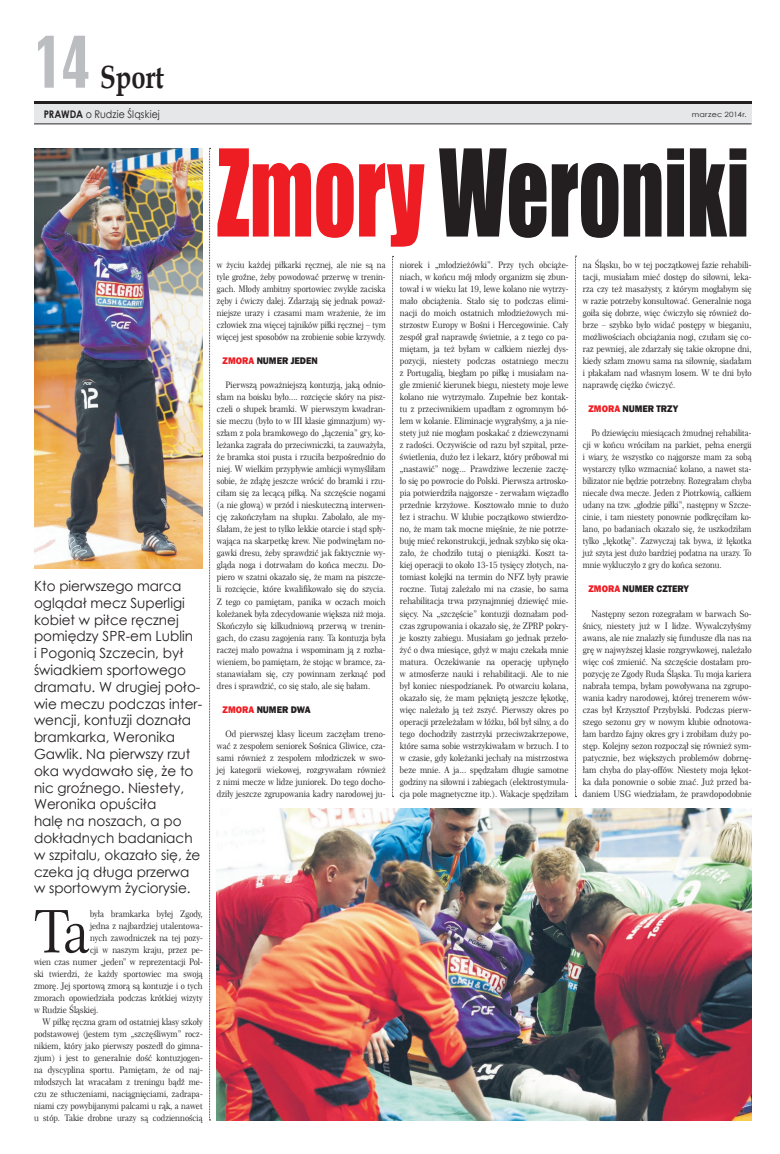
<style>
.page{position:relative;width:780px;height:1154px;background:#fff}
.page>*{position:absolute;margin:0;border:0;box-sizing:border-box;transform-origin:0 0}
.t1{font:111.5px "Impact";color:#231f20;scale:.74 1}
.t2{font:68.8px "Swis 924 EU";color:#bcbdc0;scale:1.22 1}
.t3{font:59.2px "Century 751 No 2 EU";color:#231f20;scale:.9 1}
.t4{font:700 32px "Book Antiqua";color:#231f20;scale:.8 1}
.t5{font:14px/16.8px "Century Gothic";color:#231f20}
.t6{font:10.5px "Century Gothic";letter-spacing:.015em;color:#231f20;scale:.9 1}
.t7{font:800 9.9px "Franklin Gothic";color:#231f20;scale:.93 1}
.t8{font:800 9.9px "Franklin Gothic";color:#ee1d23;scale:.93 1}
.t9{font:9px/12px "Century 751 No 2 EU";color:#231f20;text-align:justify;scale:.91 1}
.t10{font:9px/12px "Century 751 No 2 EU";color:#231f20;text-align:justify;scale:.9 1}
.t11{font:9px/12px "Century 751 No 2 EU";color:#231f20;text-align:justify;scale:.92 1}
.t12{font:9px/12px "Century 751 No 2 EU";color:#231f20;text-align:justify;scale:.88 1}
.t13{font:9px/12px "Century 751 No 2 EU";color:#231f20;text-align:justify;scale:.89 1}
.t14{font:7.2px "Century Gothic";letter-spacing:.025em;color:#231f20;scale:1.11 1}
.s1{font-weight:700}
.s2{color:#ee1d23}
</style>
<div class="page">
<div style="left:34px;top:104px;width:717px;height:19px;background:#e6e7e9"></div>
<hr style="left:34px;top:123px;width:717px;height:1px;background:#231f20">
<hr style="left:34px;top:101px;width:717px;height:3px;background:#231f20">
<img style="left:217px;top:808px;width:534px;height:312px">
<img style="left:35px;top:148px;width:168px;height:420px">
<svg style="left:209px;top:148px;width:2px;height:972px"></svg>
<svg style="left:392px;top:256px;width:1px;height:541px"></svg>
<svg style="left:575px;top:256px;width:1px;height:541px"></svg>
<h2 class="t2" style="left:34px;top:20px;width:47px">14</h2>
<p class="t6" style="left:44px;top:107px;width:130px"><span class="s1">PRAWDA</span> o Rudzie Śląskiej</p>
<p class="t14" style="left:691px;top:109px;width:51px">marzec 2014r.</p>
<h3 class="t4" style="left:100px;top:56px;width:82px">Sport</h3>
<p class="t5" style="left:34px;top:577px;width:170px">Kto pierwszego marca oglądał mecz Superligi kobiet w piłce ręcznej pomiędzy SPR-em Lublin<br>i Pogonią Szczecin, był świadkiem sportowego dramatu. W drugiej poło&shy;wie meczu podczas inter&shy;wencji, kontuzji doznała bramkarka, Weronika<br>Gawlik. Na pierwszy rzut oka wydawało się, że to nic groźnego. Niestety,<br>Weronika opuściła<br>halę na noszach, a po dokładnych badaniach w szpitalu, okazało się, że czeka ją długa przerwa w sportowym życiorysie.</p>
<h3 class="t3" style="left:34px;top:895px;width:64px">Ta</h3>
<p class="t10" style="left:90px;top:907px;width:127px">była bramkarka byłej Zgody,</p>
<p class="t10" style="left:90px;top:919px;width:127px">jedna z najbardziej utalentowa-</p>
<p class="t10" style="left:90px;top:931px;width:127px">nych zawodniczek na tej pozy-</p>
<p class="t10" style="left:90px;top:943px;width:127px">cji w naszym kraju, przez pe-</p>
<p class="t10" style="left:34px;top:955px;width:189px">wien czas numer „jeden” w reprezentacji Pol-</p>
<p class="t10" style="left:34px;top:967px;width:189px">ski twierdzi, że każdy sportowiec ma swoją</p>
<p class="t10" style="left:34px;top:979px;width:189px">zmorę. Jej sportową zmorą są kontuzje i o tych</p>
<p class="t10" style="left:34px;top:991px;width:189px">zmorach opowiedziała podczas krótkiej wizyty</p>
<p class="t10" style="left:34px;top:1003px;width:73px">w Rudzie Śląskiej.</p>
<p class="t10" style="left:43px;top:1015px;width:179px">W piłkę ręczna gram od ostatniej klasy szkoły</p>
<p class="t10" style="left:34px;top:1027px;width:189px">podstawowej (jestem tym „szczęśliwym” rocz-</p>
<p class="t10" style="left:34px;top:1039px;width:189px">nikiem, który jako pierwszy poszedł do gimna-</p>
<p class="t10" style="left:34px;top:1051px;width:189px">zjum) i jest to generalnie dość kontuzjogen-</p>
<p class="t10" style="left:34px;top:1063px;width:189px">na dyscyplina sportu. Pamiętam, że od naj-</p>
<p class="t10" style="left:34px;top:1075px;width:189px">młodszych lat wracałam z treningu bądź me-</p>
<p class="t10" style="left:34px;top:1087px;width:189px">czu ze stłuczeniami, naciągnięciami, zadrapa-</p>
<p class="t10" style="left:34px;top:1099px;width:189px">niami czy powybijanymi palcami u rąk, a nawet</p>
<p class="t10" style="left:34px;top:1111px;width:189px">u stóp. Takie drobne urazy są codziennością</p>
<h1 class="t1" style="left:217px;top:106px;width:720px"><span class="s2">Zmory</span> Weroniki</h1>
<p class="t13" style="left:217px;top:259px;width:191px">w życiu każdej piłkarki ręcznej, ale nie są na tyle groźne, żeby powodować przerwę w trenin&shy;gach. Młody ambitny sportowiec zwykle zaciska zęby i ćwiczy dalej. Zdarzają się jednak poważ&shy;niejsze urazy i czasami mam wrażenie, że im człowiek zna więcej tajników piłki ręcznej – tym więcej jest sposobów na zrobienie sobie krzywdy.</p>
<p class="t8" style="left:223px;top:355px;width:14px">ZMORA</p>
<p class="t7" style="left:257px;top:355px;width:67px">NUMER JEDEN</p>
<p class="t10" style="left:217px;top:379px;width:189px;text-indent:9px">Pierwszą poważniejszą kontuzją, jaką odnio&shy;słam na boisku było.... rozcięcie skóry na pisz&shy;czeli o słupek bramki. W pierwszym kwadran&shy;sie meczu (było to w III klasie gimnazjum) wy&shy;szłam z pola bramkowego do „łączenia” gry, ko&shy;leżanka zagrała do przeciwniczki, ta zauważyła, że bramka stoi pusta i rzuciła bezpośrednio do niej. W wielkim przypływie ambicji wymyśliłam sobie, że zdążę jeszcze wrócić do bramki i rzu&shy;ciłam się za lecącą piłką. Na szczęście nogami (a nie głową) w przód i nieskuteczną interwen&shy;cję zakończyłam na słupku. Zabolało, ale my&shy;ślałam, że jest to tylko lekkie otarcie i stąd spły&shy;wająca na skarpetkę krew. Nie podwinęłam no&shy;gawki dresu, żeby sprawdzić jak faktycznie wy&shy;gląda noga i dotrwałam do końca meczu. Do&shy;piero w szatni okazało się, że mam na piszcze&shy;li rozcięcie, które kwalifikowało się do szycia.<br>Z tego co pamiętam, panika w oczach moich koleżanek była zdecydowanie większa niż moja.<br>Skończyło się kilkudniową przerwą w trenin&shy;gach, do czasu zagojenia rany. Ta kontuzja była raczej mało poważna i wspominam ją z rozba&shy;wieniem, bo pamiętam, że stojąc w bramce, za&shy;stanawiałam się, czy powinnam zerknąć pod dres i sprawdzić, co się stało, ale się bałam.</p>
<p class="t8" style="left:223px;top:703px;width:14px">ZMORA</p>
<p class="t7" style="left:257px;top:703px;width:59px">NUMER DWA</p>
<p class="t9" style="left:217px;top:727px;width:187px;text-indent:9px">Od pierwszej klasy liceum zaczęłam treno&shy;wać z zespołem seniorek Sośnica Gliwice, cza&shy;sami również z zespołem młodziczek w swo&shy;jej kategorii wiekowej, rozgrywałam również z nimi mecze w lidze juniorek. Do tego docho&shy;dziły jeszcze zgrupowania kadry narodowej ju-</p>
<p class="t9" style="left:400px;top:259px;width:187px">niorek i „młodzieżówki”. Przy tych obciąże&shy;niach, w końcu mój młody organizm się zbun&shy;tował i w wieku lat 19, lewe kolano nie wytrzy&shy;mało obciążenia. Stało się to podczas elimi&shy;nacji do moich ostatnich młodzieżowych mi&shy;strzostw Europy w Bośni i Hercegowinie. Cały zespół grał naprawdę świetnie, a z tego co pa&shy;miętam, ja też byłam w całkiem niezłej dys&shy;pozycji, niestety podczas ostatniego meczu z Portugalią, biegłam po piłkę i musiałam na&shy;gle zmienić kierunek biegu, niestety moje lewe kolano nie wytrzymało. Zupełnie bez kontak&shy;tu z przeciwnikiem upadłam z ogromnym bó&shy;lem w kolanie. Eliminacje wygrałyśmy, a ja nie&shy;stety już nie mogłam poskakać z dziewczynami z radości. Oczywiście od razu był szpital, prze&shy;świetlenia, dużo łez i lekarz, który próbował mi „nastawić” nogę... Prawdziwe leczenie zaczę&shy;ło się po powrocie do Polski. Pierwsza artrosko&shy;pia potwierdziła najgorsze - zerwałam więzadło przednie krzyżowe. Kosztowało mnie to dużo łez i strachu. W klubie początkowo stwierdzo&shy;no, że mam tak mocne mięśnie, że nie potrze&shy;buję mieć rekonstrukcji, jednak szybko się oka&shy;zało, że chodziło tutaj o pieniążki. Koszt ta&shy;kiej operacji to około 13-15 tysięcy złotych, na&shy;tomiast kolejki na termin do NFZ były prawie roczne. Tutaj zależało mi na czasie, bo sama rehabilitacja trwa przynajmniej dziewięć mie&shy;sięcy. Na „szczęście” kontuzji doznałam pod&shy;czas zgrupowania i okazało się, że ZPRP pokry&shy;je koszty zabiegu. Musiałam go jednak przeło&shy;żyć o dwa miesiące, gdyż w maju czekała mnie matura. Oczekiwanie na operację upłynęło w atmosferze nauki i rehabilitacji. Ale to nie był koniec niespodzianek. Po otwarciu kolana, okazało się, że mam pękniętą jeszcze łękotkę, więc należało ją też zszyć. Pierwszy okres po operacji przeleżałam w łóżku, ból był silny, a do tego dochodziły zastrzyki przeciwzakrzepowe, które sama sobie wstrzykiwałam w brzuch. I to w czasie, gdy koleżanki jechały na mistrzostwa beze mnie. A ja... spędzałam długie samotne godziny na siłowni i zabiegach (elektrostymula&shy;cja pole magnetyczne itp.). Wakacje spędziłam</p>
<p class="t9" style="left:583px;top:259px;width:187px">na Śląsku, bo w tej początkowej fazie rehabili&shy;tacji, musiałam mieć dostęp do siłowni, leka&shy;rza czy też masażysty, z którym mogłabym się w razie potrzeby konsultować. Generalnie noga goiła się dobrze, więc ćwiczyło się również do&shy;brze – szybko było widać postępy w bieganiu, możliwościach obciążania nogi, czułam się co&shy;raz pewniej, ale zdarzały się takie okropne dni, kiedy szłam znowu sama na siłownię, siadałam i płakałam nad własnym losem. W te dni było naprawdę ciężko ćwiczyć.</p>
<p class="t8" style="left:588px;top:403px;width:14px">ZMORA</p>
<p class="t7" style="left:622px;top:403px;width:61px">NUMER TRZY</p>
<p class="t12" style="left:583px;top:427px;width:193px;text-indent:9px">Po dziewięciu miesiącach żmudnej rehabilita&shy;cji w końcu wróciłam na parkiet, pełna energii i wiary, że wszystko co najgorsze mam za sobą wystarczy tylko wzmacniać kolano, a nawet sta&shy;bilizator nie będzie potrzebny. Rozegrałam chyba niecałe dwa mecze. Jeden z Piotrkowią, całkiem udany na tzw. „głodzie piłki”, następny w Szcze&shy;cinie, i tam niestety ponownie podkręciłam ko&shy;lano, po badaniach okazało się, że uszkodziłam tylko „łękotkę”. Zazwyczaj tak bywa, iż łękotka już szyta jest dużo bardziej podatna na urazy. To mnie wykluczyło z gry do końca sezonu.</p>
<p class="t8" style="left:588px;top:583px;width:14px">ZMORA</p>
<p class="t7" style="left:622px;top:583px;width:73px">NUMER CZTERY</p>
<p class="t11" style="left:583px;top:607px;width:185px;text-indent:9px">Następny sezon rozegrałam w barwach So&shy;śnicy, niestety już w I lidze. Wywalczyłyśmy awans, ale nie znalazły się fundusze dla nas na grę w najwyższej klasie rozgrywkowej, należało więc coś zmienić. Na szczęście dostałam pro&shy;pozycję ze Zgody Ruda Śląska. Tu moja kariera nabrała tempa, byłam powoływana na zgrupo&shy;wania kadry narodowej, której trenerem wów&shy;czas był Krzysztof Przybylski. Podczas pierw&shy;szego sezonu gry w nowym klubie odnotowa&shy;łam bardzo fajny okres gry i zrobiłam duży po&shy;stęp. Kolejny sezon rozpoczął się również sym&shy;patycznie, bez większych problemów dobrnę&shy;łam chyba do play-offów. Niestety moja łękot&shy;ka dała ponownie o sobie znać. Już przed ba&shy;daniem USG wiedziałam, że prawdopodobnie</p>
</div>
